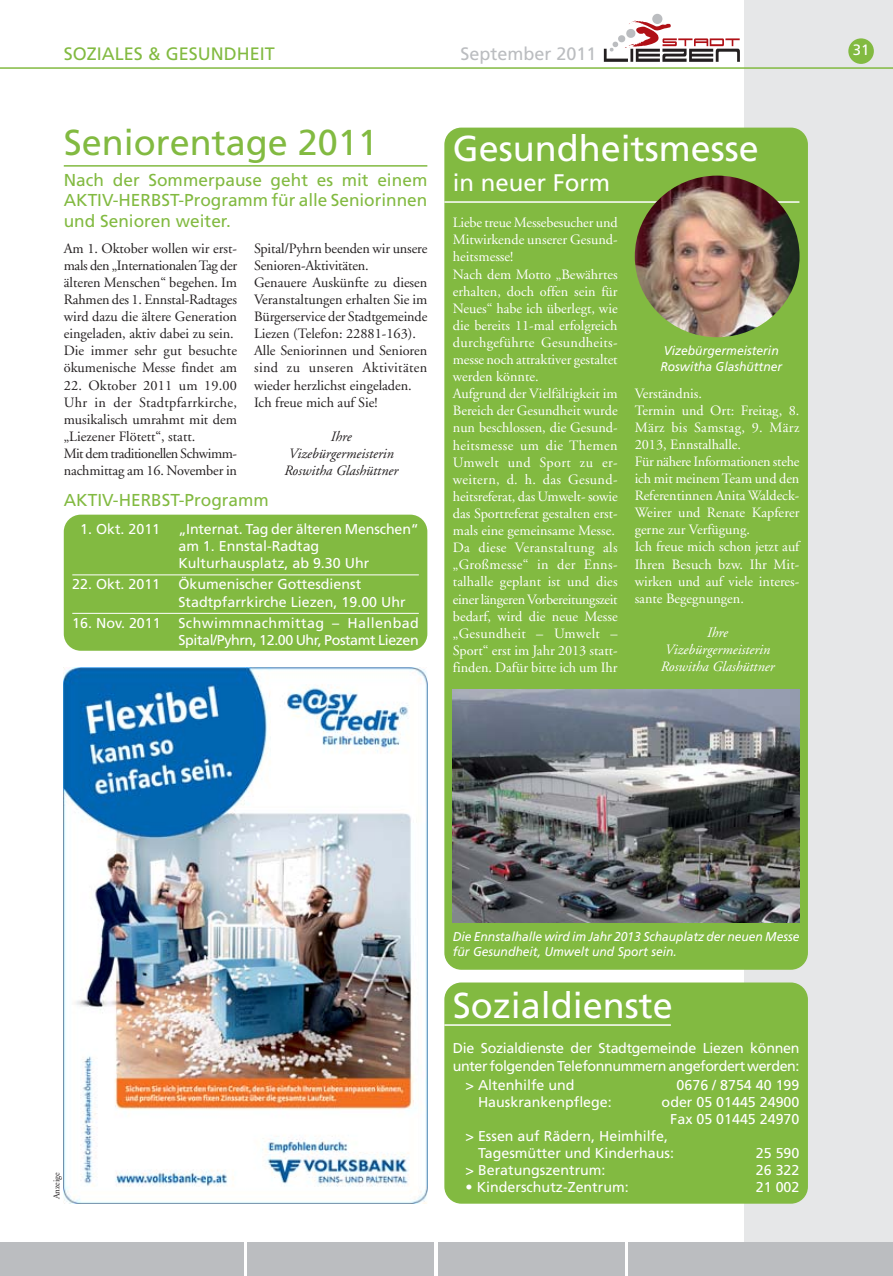
<style>
.page{position:relative;width:893px;height:1276px;background:#fff}
.page>*{position:absolute;margin:0;border:0;box-sizing:border-box;transform-origin:0 0}
.t1{font:36px "Frutiger";color:#fff}
.t2{font:36px "Frutiger";color:#82ba41}
.t3{font:24px "Frutiger";color:#fff}
.t4{font:18px "Frutiger";color:#82ba41}
.t5{font:18px "Frutiger";color:#bbbdc0}
.t6{font:17.25px/20.7px "Frutiger";color:#82ba41;text-align:justify}
.t7{font:15px "Frutiger";color:#fff}
.t8{font:14.25px/17.1px "Adobe Garamond";color:#fff}
.t9{font:14.25px/17.1px "Adobe Garamond";color:#231f20}
.t10{font:14.25px/17.1px "Frutiger";color:#fff}
.t11{font:14.25px/17.1px "Frutiger";letter-spacing:-.03em;color:#fff}
.t12{font:italic 14.25px/17.1px "Adobe Garamond";color:#fff;text-align:center}
.t13{font:italic 14.25px/17.1px "Adobe Garamond";color:#231f20;text-align:center}
.t14{font:italic 12.75px/15.3px "Frutiger";color:#fff;scale:.95 1}
.t15{font:9px "Adobe Garamond";color:#231f20}
</style>
<div class="page">
<div style="left:744px;top:0;width:149px;height:1271px;background:#e6e7e8"></div>
<div style="left:0;top:1242px;width:244px;height:33px;background:#bbbdc0"></div>
<div style="left:247px;top:1242px;width:187px;height:33px;background:#bbbdc0"></div>
<div style="left:438px;top:1242px;width:186px;height:33px;background:#bbbdc0"></div>
<div style="left:628px;top:1242px;width:265px;height:33px;background:#bbbdc0"></div>
<hr style="left:0;top:67px;width:893px;height:2px;background:#82ba41">
<div style="left:848px;top:38px;width:26px;height:26px;background:#82ba41;border-radius:50%"></div>
<svg style="left:604px;top:21px;width:136px;height:41px"></svg>
<div style="left:652px;top:14px;width:10px;height:10px;background:#bbbdc0;border-radius:50%"></div>
<img style="left:64px;top:668px;width:363px;height:535px">
<div style="left:444px;top:128px;width:364px;height:841px;background:#82ba41;border-radius:17px"></div>
<hr style="left:444px;top:201px;width:355px;height:2px;background:#fff">
<img style="left:453px;top:689px;width:346px;height:234px">
<div style="left:444px;top:982px;width:364px;height:221px;background:#82ba41;border-radius:17px"></div>
<hr style="left:444px;top:1024px;width:227px;height:1px;background:#fff">
<div style="left:64px;top:514px;width:363px;height:137px;background:#82ba41;border-radius:17px"></div>
<hr style="left:72px;top:574px;width:347px;height:1px;background:#fff">
<hr style="left:72px;top:613px;width:347px;height:1px;background:#fff">
<hr style="left:64px;top:165px;width:363px;height:2px;background:#82ba41">
<img style="left:635px;top:176px;width:165px;height:161px;border-radius:50%">
<p class="t4" style="left:64px;top:47px;width:212px">SOZIALES &amp; GESUNDHEIT</p>
<p class="t5" style="left:460px;top:47px;width:138px">September 2011</p>
<h1 class="t2" style="left:64px;top:128px;width:316px">Seniorentage 2011</h1>
<p class="t6" style="left:64px;top:171px;width:365px">Nach der Sommerpause geht es mit einem AKTIV-HERBST-Programm für alle Seniorinnen und Senioren weiter.</p>
<p class="t9" style="left:64px;top:241px;width:175px">Am 1. Oktober wollen wir erst&shy;mals den „Internationalen Tag der älteren Menschen“ begehen. Im<br>Rahmen des 1. Ennstal-Radtages wird dazu die ältere Generation eingeladen, aktiv dabei zu sein.<br>Die immer sehr gut besuchte ökumenische Messe findet am</p>
<p class="t9" style="left:64px;top:378px;width:175px">22. Oktober 2011 um 19.00<br>Uhr in der Stadtpfarrkirche, musikalisch umrahmt mit dem „Liezener Flötett“, statt.<br>Mit dem traditionellen Schwimm&shy;nachmittag am 16. November in</p>
<p class="t9" style="left:254px;top:241px;width:175px">Spital/Pyhrn beenden wir unsere<br>Senioren-Aktivitäten.<br>Genauere Auskünfte zu diesen<br>Veranstaltungen erhalten Sie im<br>Bürgerservice der Stadtgemeinde<br>Liezen (Telefon: 22881-163).<br>Alle Seniorinnen und Senioren sind zu unseren Aktivitäten wieder herzlichst eingeladen.<br>Ich freue mich auf Sie!</p>
<p class="t13" style="left:284px;top:429px;width:115px">Ihre<br>Vizebürgermeisterin<br>Roswitha Glashüttner</p>
<p class="t6" style="left:64px;top:491px;width:207px">AKTIV-HERBST-Programm</p>
<p class="t10" style="left:80px;top:521px;width:81px">1. Okt. 2011</p>
<p class="t10" style="left:178px;top:521px;width:242px">„Internat. Tag der älteren Menschen“ am 1. Ennstal-Radtag<br>Kulturhausplatz, ab 9.30 Uhr</p>
<p class="t10" style="left:72px;top:577px;width:89px">22. Okt. 2011</p>
<p class="t10" style="left:178px;top:577px;width:229px">Ökumenischer Gottesdienst<br>Stadtpfarrkirche Liezen, 19.00 Uhr</p>
<p class="t10" style="left:72px;top:615px;width:348px;text-align:right">16. Nov. 2011 Schwimmnachmittag – Hallenbad<br>Spital/Pyhrn, 12.00 Uhr, Postamt Liezen</p>
<h1 class="t1" style="left:453px;top:134px;width:308px">Gesundheitsmesse</h1>
<h2 class="t3" style="left:453px;top:173px;width:159px">in neuer Form</h2>
<p class="t8" style="left:453px;top:215px;width:166px">Liebe treue Messebesucher und<br>Mitwirkende unserer Gesund&shy;heitsmesse!<br>Nach dem Motto „Bewährtes erhalten, doch offen sein für<br>Neues“ habe ich überlegt, wie die bereits 11-mal erfolgreich durchgeführte Gesundheits&shy;messe noch attraktiver gestaltet werden könnte.<br>Aufgrund der Vielfältigkeit im<br>Bereich der Gesundheit wurde nun beschlossen, die Gesund&shy;heitsmesse um die Themen<br>Umwelt und Sport zu er&shy;weitern, d. h. das Gesund&shy;heitsreferat, das Umwelt- sowie das Sportreferat gestalten erst&shy;mals eine gemeinsame Messe.<br>Da diese Veranstaltung als „Großmesse“ in der Enns&shy;talhalle geplant ist und dies einer längeren Vorbereitungszeit bedarf, wird die neue Messe „Gesundheit – Umwelt –<br>Sport“ erst im Jahr 2013 statt&shy;finden. Dafür bitte ich um Ihr</p>
<p class="t14" style="left:660px;top:344px;width:130px">Vizebürgermeisterin<br>Roswitha Glashüttner</p>
<p class="t8" style="left:635px;top:386px;width:166px">Verständnis.<br>Termin und Ort: Freitag, 8.<br>März bis Samstag, 9. März<br>2013, Ennstalhalle.<br>Für nähere Informationen stehe ich mit meinem Team und den<br>Referentinnen Anita Waldeck-<br>Weirer und Renate Kapferer gerne zur Verfügung.<br>Ich freue mich schon jetzt auf<br>Ihren Besuch bzw. Ihr Mit&shy;wirken und auf viele interes&shy;sante Begegnungen.</p>
<p class="t12" style="left:660px;top:625px;width:115px">Ihre<br>Vizebürgermeisterin<br>Roswitha Glashüttner</p>
<p class="t7" style="left:853px;top:44px;width:18px">31</p>
<p class="t15" style="left:53px;top:1199px;width:29px;rotate:-90deg">Anzeige</p>
<p class="t14" style="left:453px;top:930px;width:366px">Die Ennstalhalle wird im Jahr 2013 Schauplatz der neuen Messe für Gesundheit, Umwelt und Sport sein.</p>
<h1 class="t1" style="left:453px;top:991px;width:222px">Sozialdienste</h1>
<p class="t11" style="left:453px;top:1041px;width:348px">Die Sozialdienste der Stadtgemeinde Liezen können unter folgenden Telefonnummern angefordert werden:</p>
<p class="t10" style="left:466px;top:1077px;width:110px">&gt; Altenhilfe und</p>
<p class="t10" style="left:677px;top:1077px;width:124px">0676 / 8754 40 199</p>
<p class="t10" style="left:478px;top:1094px;width:135px">Hauskrankenpflege:</p>
<p class="t10" style="left:662px;top:1094px;width:139px">oder 05 01445 24900</p>
<p class="t10" style="left:670px;top:1111px;width:131px">Fax 05 01445 24970</p>
<p class="t10" style="left:466px;top:1128px;width:204px">&gt; Essen auf Rädern, Heimhilfe,</p>
<p class="t10" style="left:478px;top:1145px;width:198px">Tagesmütter und Kinderhaus:</p>
<p class="t10" style="left:756px;top:1145px;width:45px">25 590</p>
<p class="t10" style="left:466px;top:1163px;width:141px">&gt; Beratungszentrum:</p>
<p class="t10" style="left:756px;top:1163px;width:45px">26 322</p>
<p class="t10" style="left:466px;top:1180px;width:165px">• Kinderschutz-Zentrum:</p>
<p class="t10" style="left:756px;top:1180px;width:45px">21 002</p>
</div>
